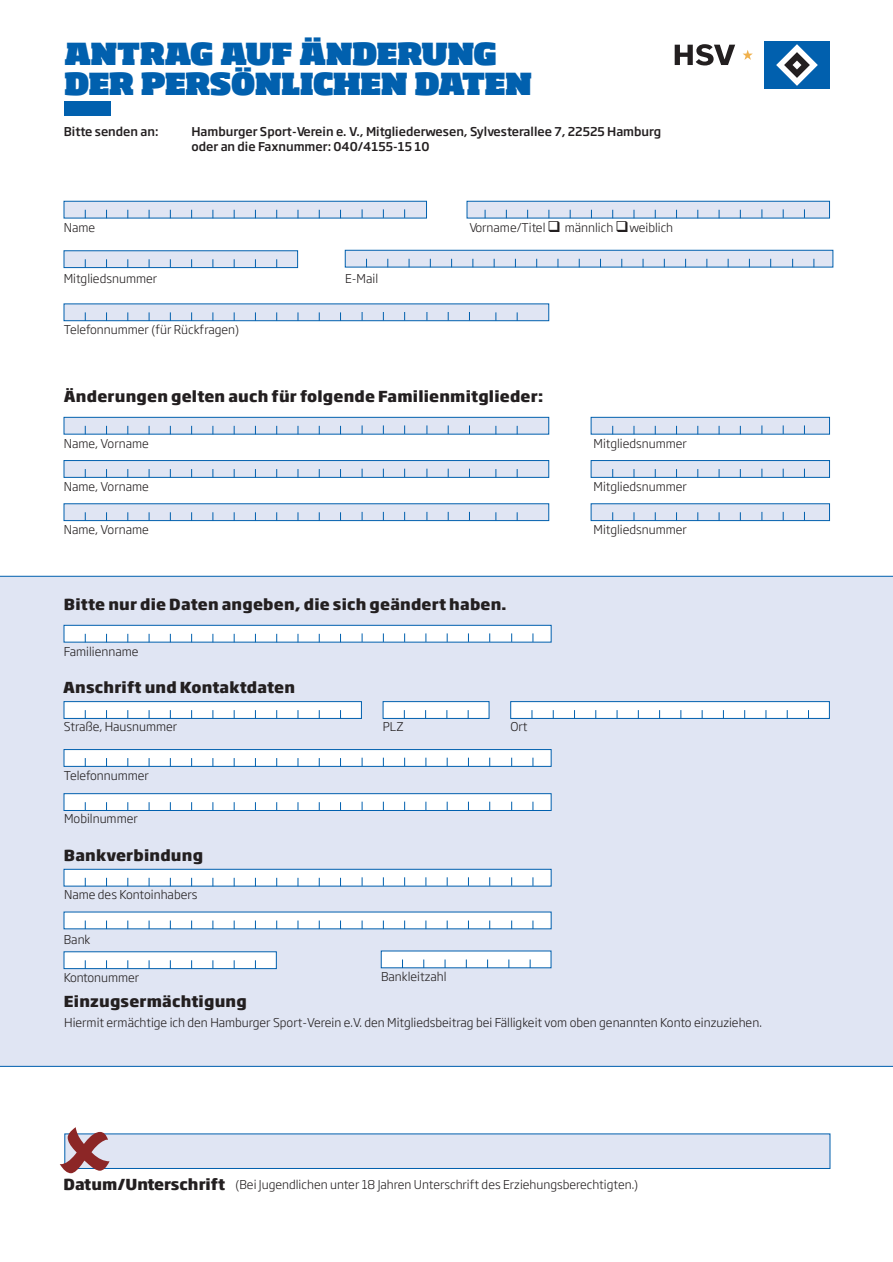
<style>
.page{position:relative;width:893px;height:1262px;background:#fff}
.page>*{position:absolute;margin:0;border:0;box-sizing:border-box;transform-origin:0 0}
.t1{font:700 30px "Soho Std";letter-spacing:-.025em;color:#0160ae}
.t2{font:700 15px "Soho Gothic Pro";letter-spacing:.015em;color:#231f20}
.t3{font:300 12px "Soho Gothic Pro";color:#231f20}
.t4{font:12px/15px "Soho Gothic Pro";color:#231f20}
.s1{font-weight:700;font-size:15px}
</style>
<div class="page">
<div style="left:0;top:576px;width:893px;height:491px;background:#e0e5f3"></div>
<div style="left:764px;top:41px;width:65px;height:48px;background:#0160ae"></div>
<svg style="left:776px;top:44px;width:41px;height:42px"></svg>
<svg style="left:743px;top:50px;width:9px;height:10px"></svg>
<svg style="left:674px;top:44px;width:61px;height:21px"></svg>
<div style="left:65px;top:101px;width:46px;height:15px;background:#0160ae"></div>
<svg style="left:381px;top:950px;width:170px;height:18px;background:#dfebf4"></svg>
<svg style="left:64px;top:951px;width:213px;height:18px;background:#dde9f4"></svg>
<svg style="left:64px;top:701px;width:298px;height:18px;background:#dce9f3"></svg>
<svg style="left:382px;top:701px;width:107px;height:18px;background:#dbe8f3"></svg>
<svg style="left:510px;top:701px;width:319px;height:18px;background:#dce9f4"></svg>
<hr style="left:0;top:1066px;width:893px;height:1px;background:#0160ae">
<hr style="left:0;top:576px;width:893px;height:1px;background:#0160ae">
<svg style="left:345px;top:250px;width:488px;height:17px;background:#cbd8ec"></svg>
<svg style="left:64px;top:201px;width:363px;height:17px;background:#cbd8ec"></svg>
<svg style="left:64px;top:625px;width:487px;height:17px;background:#e7f0f7"></svg>
<svg style="left:64px;top:793px;width:487px;height:18px;background:#dce9f4"></svg>
<svg style="left:64px;top:749px;width:487px;height:17px;background:#e8f0f7"></svg>
<svg style="left:64px;top:250px;width:234px;height:18px;background:#c3d3ea"></svg>
<svg style="left:466px;top:201px;width:363px;height:17px;background:#cbd8ec"></svg>
<svg style="left:590px;top:417px;width:239px;height:17px;background:#cbd8ec"></svg>
<svg style="left:64px;top:417px;width:485px;height:17px;background:#cbd8ec"></svg>
<svg style="left:590px;top:460px;width:239px;height:18px;background:#c2d3e9"></svg>
<svg style="left:64px;top:460px;width:485px;height:18px;background:#c2d3e9"></svg>
<svg style="left:590px;top:503px;width:239px;height:18px;background:#c3d4ea"></svg>
<svg style="left:64px;top:503px;width:485px;height:18px;background:#c3d4ea"></svg>
<svg style="left:64px;top:911px;width:487px;height:18px;background:#e1ecf5"></svg>
<svg style="left:64px;top:869px;width:487px;height:17px;background:#e7f0f7"></svg>
<svg style="left:64px;top:303px;width:485px;height:18px;background:#c5d5ea"></svg>
<svg style="left:64px;top:1133px;width:766px;height:36px;background:#d3ddef"></svg>
<h1 class="t1" style="left:64px;top:41px;width:434px">ANTRAG AUF ÄNDERUNG</h1>
<h1 class="t1" style="left:64px;top:71px;width:469px">DER PERSÖNLICHEN DATEN</h1>
<p class="t4" style="left:64px;top:125px;width:96px">Bitte senden an:</p>
<p class="t4" style="left:191px;top:125px;width:471px">Hamburger Sport-Verein e. V., Mitgliederwesen, Sylvesterallee 7, 22525 Hamburg oder an die Faxnummer: 040/4155-15 10</p>
<p class="t3" style="left:64px;top:222px;width:33px">Name</p>
<p class="t3" style="left:469px;top:222px;width:228px">Vorname/Titel ❑männlich ❑weiblich</p>
<p class="t3" style="left:64px;top:273px;width:95px">Mitgliedsnummer</p>
<p class="t3" style="left:64px;top:325px;width:177px">Telefonnummer (für Rückfragen)</p>
<p class="t3" style="left:345px;top:273px;width:35px">E-Mail</p>
<p class="t2" style="left:64px;top:389px;width:480px">Änderungen gelten auch für folgende Familienmitglieder:</p>
<p class="t3" style="left:64px;top:438px;width:86px">Name, Vorname</p>
<p class="t3" style="left:593px;top:438px;width:95px">Mitgliedsnummer</p>
<p class="t3" style="left:64px;top:481px;width:86px">Name, Vorname</p>
<p class="t3" style="left:593px;top:481px;width:95px">Mitgliedsnummer</p>
<p class="t3" style="left:64px;top:525px;width:86px">Name, Vorname</p>
<p class="t3" style="left:593px;top:525px;width:95px">Mitgliedsnummer</p>
<p class="t2" style="left:64px;top:597px;width:444px">Bitte nur die Daten angeben, die sich geändert haben.</p>
<p class="t3" style="left:64px;top:646px;width:76px">Familienname</p>
<p class="t2" style="left:63px;top:681px;width:233px">Anschrift und Kontaktdaten</p>
<p class="t3" style="left:64px;top:721px;width:115px">Straße, Hausnummer</p>
<p class="t3" style="left:383px;top:721px;width:22px">PLZ</p>
<p class="t3" style="left:510px;top:721px;width:19px">Ort</p>
<p class="t3" style="left:64px;top:770px;width:87px">Telefonnummer</p>
<p class="t3" style="left:64px;top:813px;width:75px">Mobilnummer</p>
<p class="t2" style="left:64px;top:848px;width:141px">Bankverbindung</p>
<p class="t3" style="left:64px;top:889px;width:135px">Name des Kontoinhabers</p>
<p class="t3" style="left:64px;top:935px;width:28px">Bank</p>
<p class="t3" style="left:64px;top:972px;width:77px">Kontonummer</p>
<p class="t3" style="left:381px;top:971px;width:67px">Bankleitzahl</p>
<p class="t2" style="left:64px;top:994px;width:184px">Einzugsermächtigung</p>
<p class="t3" style="left:64px;top:1017px;width:699px">Hiermit ermächtige ich den Hamburger Sport-Verein e.V. den Mitgliedsbeitrag bei Fälligkeit vom oben genannten Konto einzuziehen.</p>
<p class="t3" style="left:64px;top:1180px;width:576px"><span class="s1">Datum/Unterschrift</span> (Bei Jugendlichen unter 18 Jahren Unterschrift des Erziehungsberechtigten.)</p>
</div>
